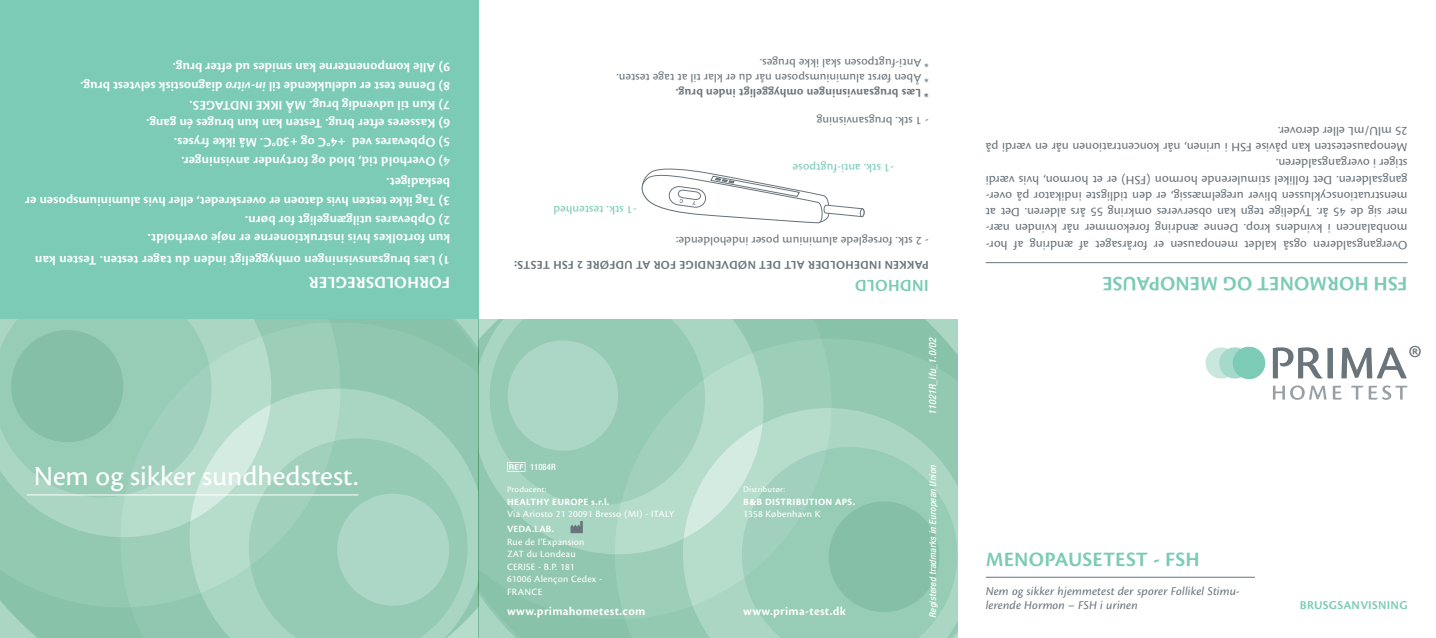
<style>
.page{position:relative;width:1436px;height:638px;background:#fff}
.page>*{position:absolute;margin:0;border:0;box-sizing:border-box;transform-origin:0 0}
.t1{font:42.5px "Cronos Pro Capt";color:#6a747b}
.t2{font:28.75px "Cronos Pro Capt";color:#fff}
.t3{font:21.25px "Cronos Pro Semibold Capt";color:#7ccbb7}
.t4{font:17.5px "Cronos Pro Semibold Capt";letter-spacing:.01em;color:#fff}
.t5{font:17.5px "Cronos Pro Semibold Capt";letter-spacing:.015em;color:#7ccbb7}
.t6{font:13.75px/21.2px "Cronos Pro Semibold Capt";letter-spacing:.005em;color:#fff}
.t7{font:13.12px/16.2px "Cronos Pro Capt";letter-spacing:.005em;color:#6a747b;text-align:justify}
.t8{font:12.5px "Cronos Pro Capt";letter-spacing:.01em;color:#6a747b}
.t9{font:12.5px "Cronos Pro Semibold Capt";letter-spacing:.02em;color:#6a747b}
.t10{font:12.5px/13.8px "Cronos Pro Capt It";letter-spacing:.005em;color:#6a747b}
.t11{font:12.5px "Cronos Pro Semibold Capt";letter-spacing:.025em;color:#fff}
.t12{font:12.5px "Cronos Pro Capt";letter-spacing:.005em;color:#7ccbb7}
.t13{font:12.5px "Cronos Pro Semibold Capt";letter-spacing:.02em;color:#7ccbb7}
.t14{font:10px "Cronos Pro Capt";letter-spacing:.02em;color:#fff}
.t15{font:10px "Cronos Pro Bold Capt";letter-spacing:.03em;color:#fff}
.t16{font:italic 500 condensed 10px "Helvetica Neue LT Std";color:#fff}
.t17{font:10px "Cronos Pro Semibold Capt";letter-spacing:.015em;color:#fff}
.t18{font:italic 500 condensed 9.38px "Helvetica Neue LT Std";color:#fff}
.t19{font:8.75px "Cronos Pro Capt";letter-spacing:.02em;color:#fff}
.t20{font:500 condensed 8.75px "Helvetica Neue LT Std";color:#fff}
.s1{font-family:"Cronos Pro Semibold Capt It"}
</style>
<div class="page">
<div style="left:0;top:0;width:478px;height:319px;background:#7ccbb7"></div>
<hr style="left:985px;top:262px;width:422px;height:1px;background:#6a747b">
<hr style="left:986px;top:577px;width:268px;height:1px;background:#6a747b">
<svg style="left:1341px;top:347px;width:65px;height:31px"></svg>
<svg style="left:1272px;top:347px;width:60px;height:31px"></svg>
<svg style="left:1368px;top:385px;width:39px;height:15px"></svg>
<svg style="left:1351px;top:386px;width:11px;height:14px"></svg>
<svg style="left:1332px;top:386px;width:9px;height:14px"></svg>
<svg style="left:1272px;top:385px;width:54px;height:15px"></svg>
<div style="left:1205px;top:347px;width:31px;height:31px;background:#cae7de;border-radius:50%"></div>
<div style="left:1218px;top:347px;width:32px;height:31px;background:#a5d9cb;border-radius:50%"></div>
<div style="left:1233px;top:347px;width:31px;height:31px;background:#7ccbb7;border-radius:50%"></div>
<div style="left:1232px;top:347px;width:32px;height:32px;border:1px solid #7ccbb7;border-radius:50%"></div>
<svg style="left:641px;top:168px;width:223px;height:55px"></svg>
<svg style="left:0;top:319px;width:478px;height:319px;background:#9eceba"></svg>
<svg style="left:478px;top:319px;width:479px;height:319px;background:#9dceba"></svg>
<hr style="left:27px;top:494px;width:331px;height:1px;background:#fff">
<svg style="left:507px;top:462px;width:18px;height:10px"></svg>
<svg style="left:570px;top:521px;width:12px;height:12px"></svg>
<p class="t6" style="left:450px;top:78px;width:279px;rotate:-180deg">9) Alle komponenterne kan smides ud efter brug.</p>
<p class="t6" style="left:450px;top:97px;width:371px;rotate:-180deg">8) Denne test er udelukkende til <span class="s1">in-vitro</span> diagnostisk selvtest brug.</p>
<p class="t6" style="left:450px;top:115px;width:262px;rotate:-180deg">7) Kun til udvendig brug. MÅ IKKE INDTAGES.</p>
<p class="t6" style="left:450px;top:134px;width:305px;rotate:-180deg">6) Kasseres efter brug. Testen kan kun bruges én gang.</p>
<p class="t6" style="left:450px;top:153px;width:278px;rotate:-180deg">5) Opbevares ved +4°C og +30°C. Må ikke fryses.</p>
<p class="t6" style="left:450px;top:172px;width:270px;rotate:-180deg">4) Overhold tid, blod og fortynder anvisninger.</p>
<p class="t6" style="left:450px;top:210px;width:426px;line-height:18.8px;rotate:-180deg">3) Tag ikke testen hvis datoen er overskredet, eller hvis aluminiumsposen er beskadiget.</p>
<p class="t6" style="left:450px;top:230px;width:206px;rotate:-180deg">2) Opbevares utilgængeligt for børn.</p>
<p class="t6" style="left:450px;top:270px;width:417px;rotate:-180deg">1) Læs brugsansvisningen omhyggeligt inden du tager testen. Testen kan kun fortolkes hvis instruktionerne er nøje overholdt.</p>
<p class="t4" style="left:450px;top:292px;width:143px;rotate:-180deg">FORHOLDSREGLER</p>
<p class="t2" style="left:34px;top:460px;width:326px">Nem og sikker sundhedstest.</p>
<p class="t8" style="left:928px;top:70px;width:171px;rotate:-180deg">* Anti-fugtposen skal ikke bruges.</p>
<p class="t8" style="left:928px;top:85px;width:314px;rotate:-180deg">* Åben først aluminiumsposen når du er klar til at tage testen.</p>
<p class="t9" style="left:928px;top:100px;width:255px;rotate:-180deg">* Læs brugsanvisningen omhyggeligt inden brug.</p>
<p class="t12" style="left:637px;top:217px;width:85px;rotate:-180deg">-1 stk. testenhed</p>
<p class="t8" style="left:928px;top:128px;width:114px;rotate:-180deg">- 1 stk. brugsanvisning</p>
<p class="t12" style="left:894px;top:175px;width:103px;rotate:-180deg">-1 stk. anti-fugtpose</p>
<p class="t8" style="left:928px;top:248px;width:254px;rotate:-180deg">- 2 stk. forseglede aluminium poser indeholdende:</p>
<p class="t9" style="left:928px;top:272px;width:416px;rotate:-180deg">PAKKEN INDEHOLDER ALT DET NØDVENDIGE FOR AT UDFØRE 2 FSH TESTS:</p>
<p class="t7" style="left:1407px;top:155px;width:423px;rotate:-180deg">Menopausetesten kan påvise FSH i urinen, når koncentrationen når en værdi på<br>25 mlU/mL eller derover.</p>
<p class="t7" style="left:1407px;top:253px;width:423px;rotate:-180deg">Overgangsalderen også kaldet menopausen er forårsaget af ændring af hor&shy;monbalancen i kvindens krop. Denne ændring forekommer når kvinden nær&shy;mer sig de 45 år. Tydelige tegn kan observeres omkring 55 års alderen. Det at menstruationscyklussen bliver uregelmæssig, er den tidligste indikator på over&shy;gangsalderen. Det follikel stimulerende hormon (FSH) er et hormon, hvis værdi stiger i overgangsalderen.</p>
<p class="t5" style="left:928px;top:295px;width:75px;rotate:-180deg">INDHOLD</p>
<p class="t3" style="left:1407px;top:295px;width:306px;rotate:-180deg">FSH HORMONET OG MENOPAUSE</p>
<p class="t16" style="left:926px;top:415px;width:79px;rotate:-90deg">11021R_ifu_1.0/02</p>
<p class="t20" style="left:530px;top:462px;width:27px">11084R</p>
<p class="t18" style="left:927px;top:618px;width:155px;rotate:-90deg">Registered tradmarks in European Union</p>
<p class="t19" style="left:743px;top:484px;width:43px">Distributør:</p>
<p class="t15" style="left:743px;top:496px;width:113px">B&amp;B DISTRIBUTION APS.</p>
<p class="t14" style="left:743px;top:508px;width:79px">1358 København K</p>
<p class="t19" style="left:507px;top:484px;width:41px">Producent:</p>
<p class="t15" style="left:507px;top:496px;width:104px">HEALTHY EUROPE s.r.l.</p>
<p class="t14" style="left:507px;top:508px;width:169px">Via Ariosto 21 20091 Bresso (MI) - ITALY</p>
<p class="t17" style="left:507px;top:523px;width:49px">VEDA.LAB.</p>
<p class="t14" style="left:507px;top:536px;width:79px">Rue de I’Expansion</p>
<p class="t14" style="left:507px;top:548px;width:70px">ZAT du Londeau</p>
<p class="t14" style="left:507px;top:561px;width:69px">CERISE - B.P. 181</p>
<p class="t14" style="left:507px;top:573px;width:97px">61006 Alençon Cedex -</p>
<p class="t14" style="left:507px;top:586px;width:37px">FRANCE</p>
<p class="t11" style="left:507px;top:604px;width:140px">www.primahometest.com</p>
<p class="t11" style="left:743px;top:603px;width:104px">www.prima-test.dk</p>
<p class="t3" style="left:985px;top:547px;width:215px">MENOPAUSETEST - FSH</p>
<p class="t10" style="left:985px;top:585px;width:255px">Nem og sikker hjemmetest der sporer Follikel Stimu&shy;lerende Hormon – FSH i urinen</p>
<p class="t1" style="left:1407px;top:336px;width:15px">®</p>
<p class="t13" style="left:1299px;top:598px;width:109px">BRUSGSANVISNING</p>
</div>
